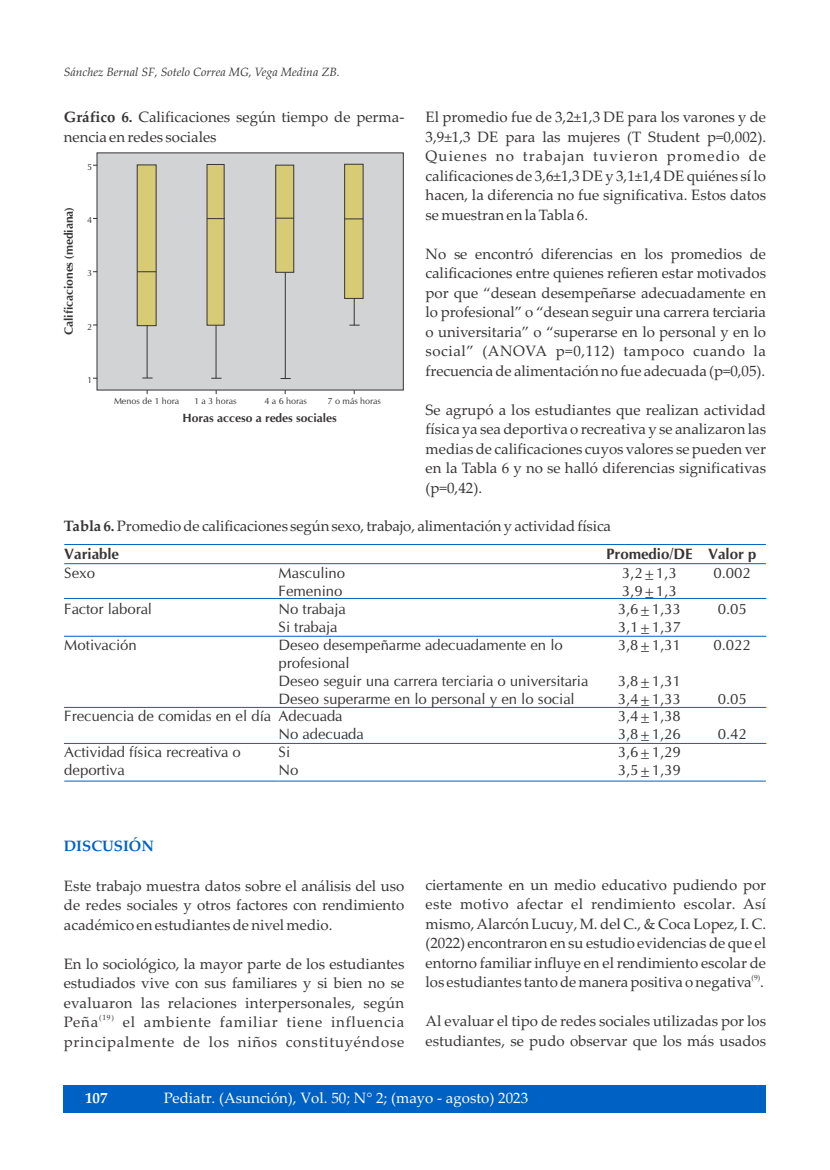
<style>
.page{position:relative;width:830px;height:1170px;background:#fff}
.page>*{position:absolute;margin:0;border:0;box-sizing:border-box;transform-origin:0 0}
.t1{font:15px/19.5px "Palatino Linotype";color:#373435;text-align:justify}
.t2{font:15px/18px "CG Omega";color:#373435}
.t3{font:15px/19.5px "Palatino Linotype";letter-spacing:.05em;color:#373435;text-align:right}
.t4{font:15px "Palatino Linotype";color:#fefefe}
.t5{font:700 15px "CG Omega";color:#373435}
.t6{font:700 15px "Palatino Linotype";color:#0061c5}
.t7{font:700 15px "Palatino Linotype";color:#fefefe}
.t8{font:700 12px "CG Omega";color:#373435}
.t9{font:italic 12px "Palatino Linotype";color:#373435}
.t10{font:9px "CG Omega";color:#373435}
.t11{font:7.5px "Palatino Linotype";color:#373435}
.s1{font-weight:700}
</style>
<div class="page">
<div style="left:64px;top:1084px;width:701px;height:28px;background:#0061c5"></div>
<div style="left:96px;top:152px;width:308px;height:239px;background:#d2d3d5"></div>
<svg style="left:136px;top:164px;width:21px;height:162px;background:#c4bb73"></svg>
<svg style="left:206px;top:164px;width:19px;height:162px;background:#c3b971"></svg>
<svg style="left:275px;top:164px;width:19px;height:109px;background:#c4ba6f"></svg>
<hr style="left:147px;top:325px;width:1px;height:53px;background:#373435">
<hr style="left:215px;top:325px;width:1px;height:53px;background:#373435">
<hr style="left:285px;top:272px;width:1px;height:107px;background:#373435">
<svg style="left:343px;top:163px;width:21px;height:163px;background:#c4bd82"></svg>
<hr style="left:64px;top:780px;width:214px;height:1px;background:#0061c5">
<hr style="left:278px;top:780px;width:487px;height:1px;background:#0061c5">
<hr style="left:64px;top:563px;width:535px;height:1px;background:#0061c5">
<hr style="left:599px;top:563px;width:166px;height:1px;background:#0061c5">
<hr style="left:64px;top:544px;width:701px;height:1px;background:#0061c5">
<hr style="left:64px;top:743px;width:701px;height:1px;background:#0061c5">
<hr style="left:64px;top:707px;width:701px;height:1px;background:#0061c5">
<hr style="left:64px;top:635px;width:701px;height:1px;background:#0061c5">
<hr style="left:64px;top:598px;width:701px;height:1px;background:#0061c5">
<p class="t9" style="left:64px;top:68px;width:277px">Sánchez Bernal SF, Sotelo Correa MG, Vega Medina ZB.</p>
<p class="t1" style="left:64px;top:109px;width:342px"><span class="s1">Gráfico 6.</span> Calificaciones según tiempo de perma&shy;nencia en redes sociales</p>
<p class="t10" style="left:87px;top:163px;width:6px">5</p>
<p class="t8" style="left:64px;top:335px;width:129px;rotate:-90deg">Calificaciones (mediana)</p>
<p class="t10" style="left:87px;top:216px;width:6px">4</p>
<p class="t10" style="left:87px;top:270px;width:6px">3</p>
<p class="t10" style="left:87px;top:323px;width:6px">2</p>
<p class="t10" style="left:87px;top:376px;width:6px">1</p>
<p class="t10" style="left:114px;top:397px;width:67px">Menos de 1 hora</p>
<p class="t10" style="left:194px;top:397px;width:44px">1 a 3 horas</p>
<p class="t10" style="left:264px;top:397px;width:44px">4 a 6 horas</p>
<p class="t10" style="left:327px;top:397px;width:55px">7 o más horas</p>
<p class="t8" style="left:182px;top:412px;width:155px">Horas acceso a redes sociales</p>
<p class="t1" style="left:425px;top:109px;width:342px">El promedio fue de 3,2±1,3 DE para los varones y de 3,9±1,3 DE para las mujeres (T Student p=0,002).<br>Quienes no trabajan tuvieron promedio de calificaciones de 3,6±1,3 DE y 3,1±1,4 DE quiénes sí lo hacen, la diferencia no fue significativa. Estos datos se muestran en la Tabla 6.</p>
<p class="t1" style="left:425px;top:245px;width:342px">No se encontró diferencias en los promedios de calificaciones entre quienes refieren estar motivados por que “desean desempeñarse adecuadamente en lo profesional” o “desean seguir una carrera terciaria o universitaria” o “superarse en lo personal y en lo social” (ANOVA p=0,112) tampoco cuando la frecuencia de alimentación no fue adecuada (p=0,05).</p>
<p class="t1" style="left:425px;top:401px;width:342px">Se agrupó a los estudiantes que realizan actividad física ya sea deportiva o recreativa y se analizaron las medias de calificaciones cuyos valores se pueden ver en la Tabla 6 y no se halló diferencias significativas (p=0,42).</p>
<p class="t1" style="left:64px;top:517px;width:548px"><span class="s1">Tabla 6.</span> Promedio de calificaciones según sexo, trabajo, alimentación y actividad física</p>
<p class="t5" style="left:64px;top:547px;width:56px">Variable</p>
<p class="t5" style="left:605px;top:547px;width:152px">Promedio/DE Valor p</p>
<p class="t2" style="left:64px;top:565px;width:32px">Sexo</p>
<p class="t2" style="left:64px;top:600px;width:89px">Factor laboral</p>
<p class="t2" style="left:64px;top:636px;width:74px">Motivación</p>
<p class="t2" style="left:278px;top:565px;width:311px">Masculino<br>Femenino<br>No trabaja<br>Si trabaja<br>Deseo desempeñarme adecuadamente en lo profesional<br>Deseo seguir una carrera terciaria o universitaria<br>Deseo superarme en lo personal y en lo social<br>Adecuada<br>No adecuada<br>Si<br>No</p>
<p class="t2" style="left:617px;top:565px;width:65px">3,2±1,3<br>3,9±1,3<br>3,6±1,33<br>3,1±1,37<br>3,8±1,31</p>
<p class="t2" style="left:713px;top:565px;width:39px">0.002</p>
<p class="t2" style="left:717px;top:600px;width:31px">0.05</p>
<p class="t2" style="left:713px;top:636px;width:39px">0.022</p>
<p class="t2" style="left:617px;top:672px;width:65px;text-align:justify">3,8±1,31<br>3,4±1,33<br>3,4±1,38<br>3,8±1,26<br>3,6±1,29<br>3,5±1,39</p>
<p class="t2" style="left:717px;top:690px;width:31px">0.05</p>
<p class="t2" style="left:717px;top:726px;width:31px">0.42</p>
<p class="t2" style="left:64px;top:708px;width:208px">Frecuencia de comidas en el día</p>
<p class="t2" style="left:64px;top:744px;width:178px">Actividad física recreativa o deportiva</p>
<p class="t6" style="left:64px;top:840px;width:91px">DISCUSIÓN</p>
<p class="t1" style="left:64px;top:877px;width:342px">Este trabajo muestra datos sobre el análisis del uso de redes sociales y otros factores con rendimiento académico en estudiantes de nivel medio.</p>
<p class="t1" style="left:64px;top:955px;width:342px">En lo sociológico, la mayor parte de los estudiantes estudiados vive con sus familiares y si bien no se evaluaron las relaciones interpersonales, según</p>
<p class="t11" style="left:99px;top:1013px;width:16px">(19)</p>
<p class="t3" style="left:64px;top:1013px;width:342px">el ambiente familiar tiene influencia principalmente de los niños constituyéndose</p>
<p class="t1" style="left:64px;top:1013px;width:36px">Peña</p>
<p class="t1" style="left:425px;top:876px;width:342px">ciertamente en un medio educativo pudiendo por este motivo afectar el rendimiento escolar. Así mismo, Alarcón Lucuy, M. del C., &amp; Coca Lopez, I. C. (2022) encontraron en su estudio evidencias de que el entorno familiar influye en el rendimiento escolar de</p>
<p class="t11" style="left:751px;top:974px;width:10px">(9)</p>
<p class="t1" style="left:425px;top:974px;width:339px">los estudiantes tanto de manera positiva o negativa .</p>
<p class="t1" style="left:425px;top:1013px;width:342px">Al evaluar el tipo de redes sociales utilizadas por los estudiantes, se pudo observar que los más usados</p>
<p class="t7" style="left:85px;top:1092px;width:24px">107</p>
<p class="t4" style="left:164px;top:1092px;width:365px">Pediatr. (Asunción), Vol. 50; N° 2; (mayo - agosto) 2023</p>
</div>
